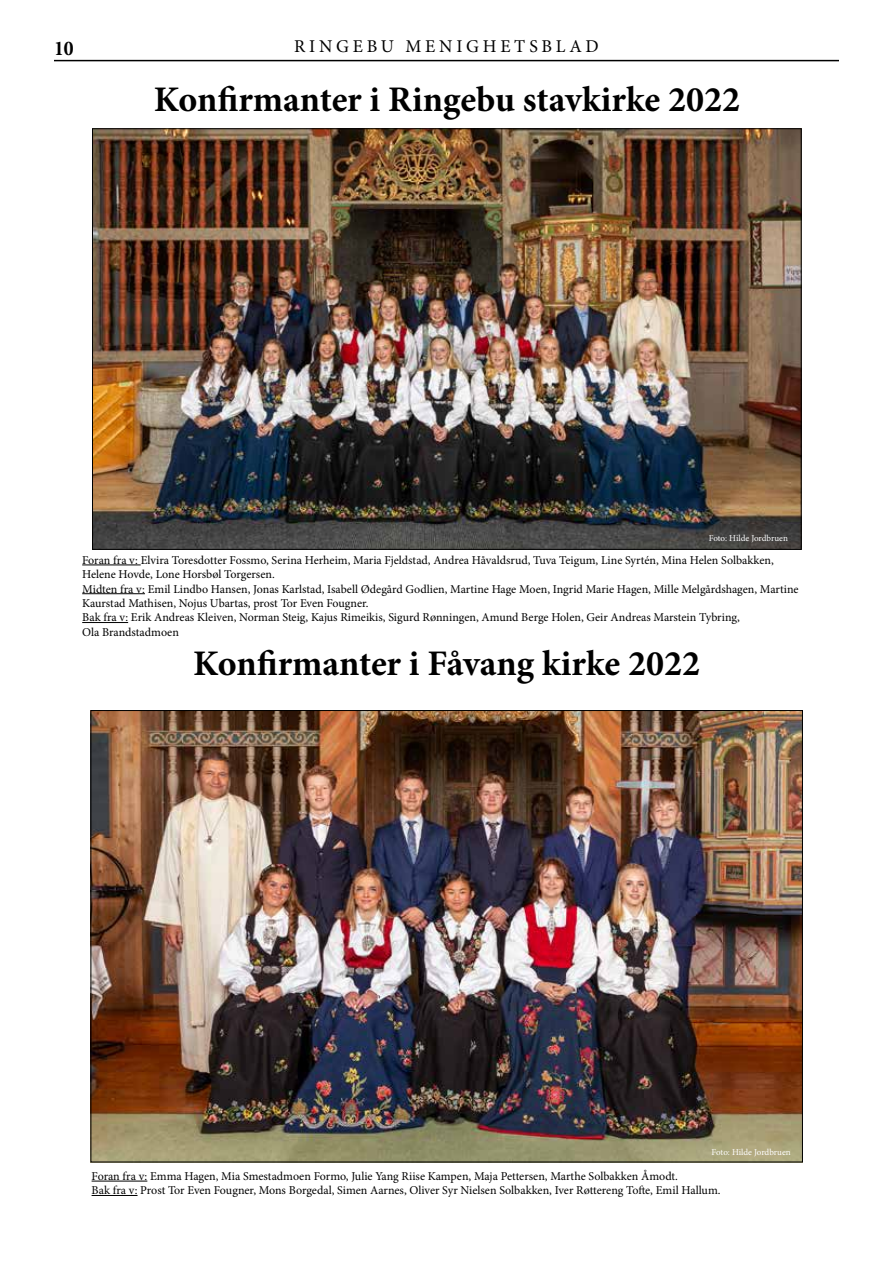
<style>
.page{position:relative;width:893px;height:1263px;background:#fff}
.page>*{position:absolute;margin:0;border:0;box-sizing:border-box;transform-origin:0 0}
.t1{font:700 36px "Minion Pro";color:#000}
.t2{font:700 condensed 21px "Minion Pro";color:#000}
.t3{font:18px "Minion Pro";letter-spacing:.21em;color:#000}
.t4{font:12px/14.4px "Minion Pro";letter-spacing:-.005em;color:#000}
.t5{font:9px "Minion Pro";letter-spacing:-.005em;color:#fff}
</style>
<div class="page">
<hr style="left:54px;top:60px;width:785px;height:1px;background:#000">
<img style="left:94px;top:130px;width:706px;height:418px">
<img style="left:93px;top:712px;width:708px;height:448px">
<hr style="left:82px;top:565px;width:59px;height:1px;background:#000">
<hr style="left:82px;top:593px;width:63px;height:1px;background:#000">
<hr style="left:82px;top:622px;width:46px;height:1px;background:#000">
<hr style="left:92px;top:1181px;width:55px;height:1px;background:#000">
<hr style="left:92px;top:1195px;width:46px;height:1px;background:#000">
<h2 class="t2" style="left:54px;top:33px;width:21px">10</h2>
<h3 class="t3" style="left:294px;top:35px;width:306px">RINGEBU MENIGHETSBLAD</h3>
<h1 class="t1" style="left:154px;top:74px;width:588px">Konfirmanter i Ringebu stavkirke 2022</h1>
<p class="t5" style="left:709px;top:532px;width:81px">Foto: Hilde Jordbruen</p>
<p class="t4" style="left:82px;top:553px;width:718px">Foran fra v: Elvira Toresdotter Fossmo, Serina Herheim, Maria Fjeldstad, Andrea Håvaldsrud, Tuva Teigum, Line Syrtén, Mina Helen Solbakken, Helene Hovde, Lone Horsbøl Torgersen.<br>Midten fra v: Emil Lindbo Hansen, Jonas Karlstad, Isabell Ødegård Godlien, Martine Hage Moen, Ingrid Marie Hagen, Mille Melgårdshagen, Martine Kaurstad Mathisen, Nojus Ubartas, prost Tor Even Fougner.<br>Bak fra v: Erik Andreas Kleiven, Norman Steig, Kajus Rimeikis, Sigurd Rønningen, Amund Berge Holen, Geir Andreas Marstein Tybring,<br>Ola Brandstadmoen</p>
<h1 class="t1" style="left:193px;top:638px;width:508px">Konfirmanter i Fåvang kirke 2022</h1>
<p class="t5" style="left:712px;top:1146px;width:81px">Foto: Hilde Jordbruen</p>
<p class="t4" style="left:92px;top:1169px;width:630px">Foran fra v: Emma Hagen, Mia Smestadmoen Formo, Julie Yang Riise Kampen, Maja Pettersen, Marthe Solbakken Åmodt.<br>Bak fra v: Prost Tor Even Fougner, Mons Borgedal, Simen Aarnes, Oliver Syr Nielsen Solbakken, Iver Røttereng Tofte, Emil Hallum.</p>
</div>
